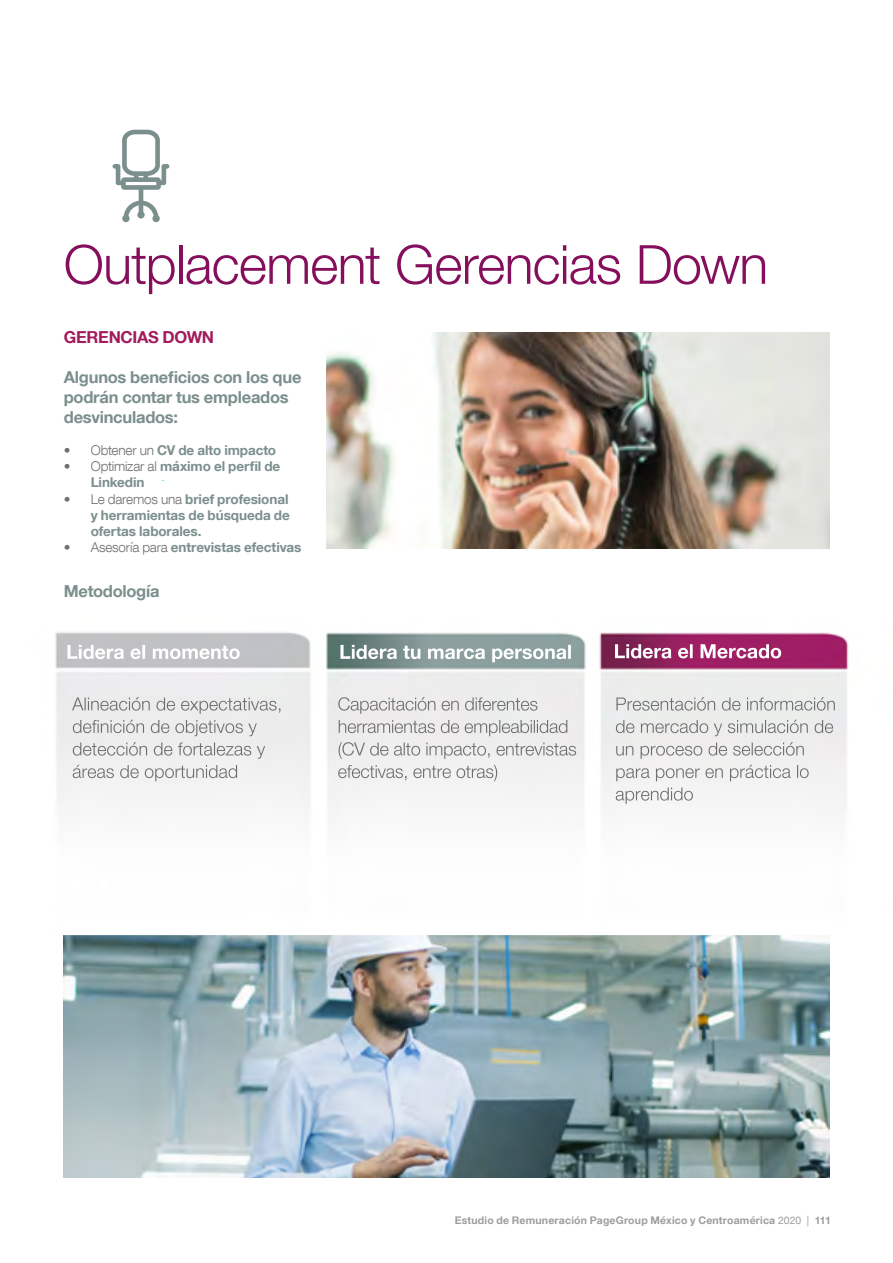
<style>
.page{position:relative;width:893px;height:1263px;background:#fff}
.page>*{position:absolute;margin:0;border:0;box-sizing:border-box;transform-origin:0 0}
.t1{font:300 54px "Helvetica Neue LT Com";letter-spacing:-.015em;color:#850f5c}
.t2{font:700 16.5px/19.8px "Helvetica Neue LT Com";letter-spacing:-.015em;color:#7b8f8c}
.t3{font:700 16.5px "Helvetica Neue LT Com";letter-spacing:-.02em;color:#a21a5b}
.t4{font:700 13.5px/16.2px "Helvetica Neue LT Com";letter-spacing:-.005em;color:#7b8f8c}
.t5{font:700 10.5px "Helvetica Neue LT Com";letter-spacing:.02em;color:#9d9d9c}
.s1{font-weight:300;color:#706f6f}
.s2{font-weight:400}
</style>
<div class="page">
<img style="left:326px;top:332px;width:503px;height:217px">
<svg style="left:113px;top:130px;width:56px;height:92px"></svg>
<img style="left:64px;top:935px;width:765px;height:243px">
<img style="left:55px;top:632px;width:794px;height:183px">
<svg style="left:67px;top:645px;width:57px;height:14px"></svg>
<svg style="left:131px;top:645px;width:14px;height:14px"></svg>
<svg style="left:153px;top:646px;width:87px;height:13px"></svg>
<svg style="left:340px;top:645px;width:57px;height:14px"></svg>
<svg style="left:403px;top:646px;width:17px;height:13px"></svg>
<svg style="left:428px;top:648px;width:57px;height:11px"></svg>
<svg style="left:492px;top:645px;width:79px;height:17px"></svg>
<svg style="left:615px;top:644px;width:56px;height:14px"></svg>
<svg style="left:678px;top:644px;width:15px;height:14px"></svg>
<svg style="left:701px;top:638px;width:80px;height:20px"></svg>
<svg style="left:72px;top:697px;width:78px;height:14px"></svg>
<svg style="left:157px;top:697px;width:18px;height:14px"></svg>
<svg style="left:181px;top:697px;width:99px;height:17px;background:#d4d4d4"></svg>
<svg style="left:73px;top:720px;width:71px;height:13px"></svg>
<svg style="left:151px;top:720px;width:18px;height:13px"></svg>
<svg style="left:175px;top:720px;width:68px;height:16px"></svg>
<svg style="left:249px;top:723px;width:8px;height:13px"></svg>
<svg style="left:73px;top:742px;width:74px;height:14px"></svg>
<svg style="left:154px;top:742px;width:18px;height:14px"></svg>
<svg style="left:178px;top:742px;width:73px;height:14px"></svg>
<svg style="left:257px;top:746px;width:8px;height:13px"></svg>
<svg style="left:73px;top:765px;width:41px;height:13px"></svg>
<svg style="left:120px;top:765px;width:19px;height:13px"></svg>
<svg style="left:145px;top:765px;width:92px;height:16px"></svg>
<svg style="left:338px;top:697px;width:97px;height:17px;background:#d4d3d4"></svg>
<svg style="left:442px;top:701px;width:17px;height:10px"></svg>
<svg style="left:465px;top:697px;width:72px;height:14px"></svg>
<svg style="left:339px;top:720px;width:96px;height:13px"></svg>
<svg style="left:441px;top:720px;width:18px;height:13px"></svg>
<svg style="left:465px;top:720px;width:102px;height:16px;background:#d0d0d1"></svg>
<svg style="left:339px;top:742px;width:49px;height:17px"></svg>
<svg style="left:394px;top:742px;width:26px;height:14px"></svg>
<svg style="left:426px;top:742px;width:64px;height:17px"></svg>
<svg style="left:497px;top:742px;width:79px;height:14px"></svg>
<svg style="left:338px;top:765px;width:69px;height:15px"></svg>
<svg style="left:413px;top:765px;width:84px;height:16px"></svg>
<svg style="left:616px;top:697px;width:99px;height:14px"></svg>
<svg style="left:722px;top:697px;width:18px;height:14px"></svg>
<svg style="left:747px;top:697px;width:88px;height:14px"></svg>
<svg style="left:616px;top:720px;width:18px;height:13px"></svg>
<svg style="left:641px;top:720px;width:67px;height:13px"></svg>
<svg style="left:714px;top:723px;width:8px;height:13px"></svg>
<svg style="left:728px;top:720px;width:80px;height:13px"></svg>
<svg style="left:815px;top:720px;width:18px;height:13px"></svg>
<svg style="left:616px;top:746px;width:17px;height:10px"></svg>
<svg style="left:641px;top:746px;width:61px;height:13px"></svg>
<svg style="left:709px;top:742px;width:18px;height:14px"></svg>
<svg style="left:733px;top:739px;width:71px;height:17px"></svg>
<svg style="left:616px;top:768px;width:34px;height:13px"></svg>
<svg style="left:656px;top:768px;width:67px;height:13px"></svg>
<svg style="left:730px;top:765px;width:61px;height:16px"></svg>
<svg style="left:797px;top:765px;width:12px;height:13px"></svg>
<svg style="left:616px;top:787px;width:77px;height:17px"></svg>
<h1 class="t1" style="left:64px;top:232px;width:706px">Outplacement Gerencias Down</h1>
<p class="t3" style="left:64px;top:327px;width:152px">GERENCIAS DOWN</p>
<p class="t2" style="left:64px;top:367px;width:239px">Algunos beneficios con los que podrán contar tus empleados desvinculados:</p>
<p class="t4" style="left:64px;top:442px;width:214px"><span class="s1">• Obtener un</span> CV de alto impacto</p>
<p class="t4" style="left:91px;top:458px;width:191px;text-indent:-27px"><span class="s1">• Optimizar al</span> máximo el perfil de<br>Linkedin</p>
<p class="t4" style="left:91px;top:490px;width:201px;text-align:justify;text-indent:-27px"><span class="s1">• Le daremos una</span> brief profesional y herramientas de búsqueda de ofertas laborales.</p>
<p class="t4" style="left:64px;top:539px;width:239px"><span class="s1">• Asesoría para</span> entrevistas efectivas</p>
<p class="t2" style="left:64px;top:580px;width:97px">Metodología</p>
<p class="t5" style="left:455px;top:1214px;width:378px">Estudio de Remuneración PageGroup México y Centroamérica <span class="s2">2020 |</span> 111</p>
</div>
